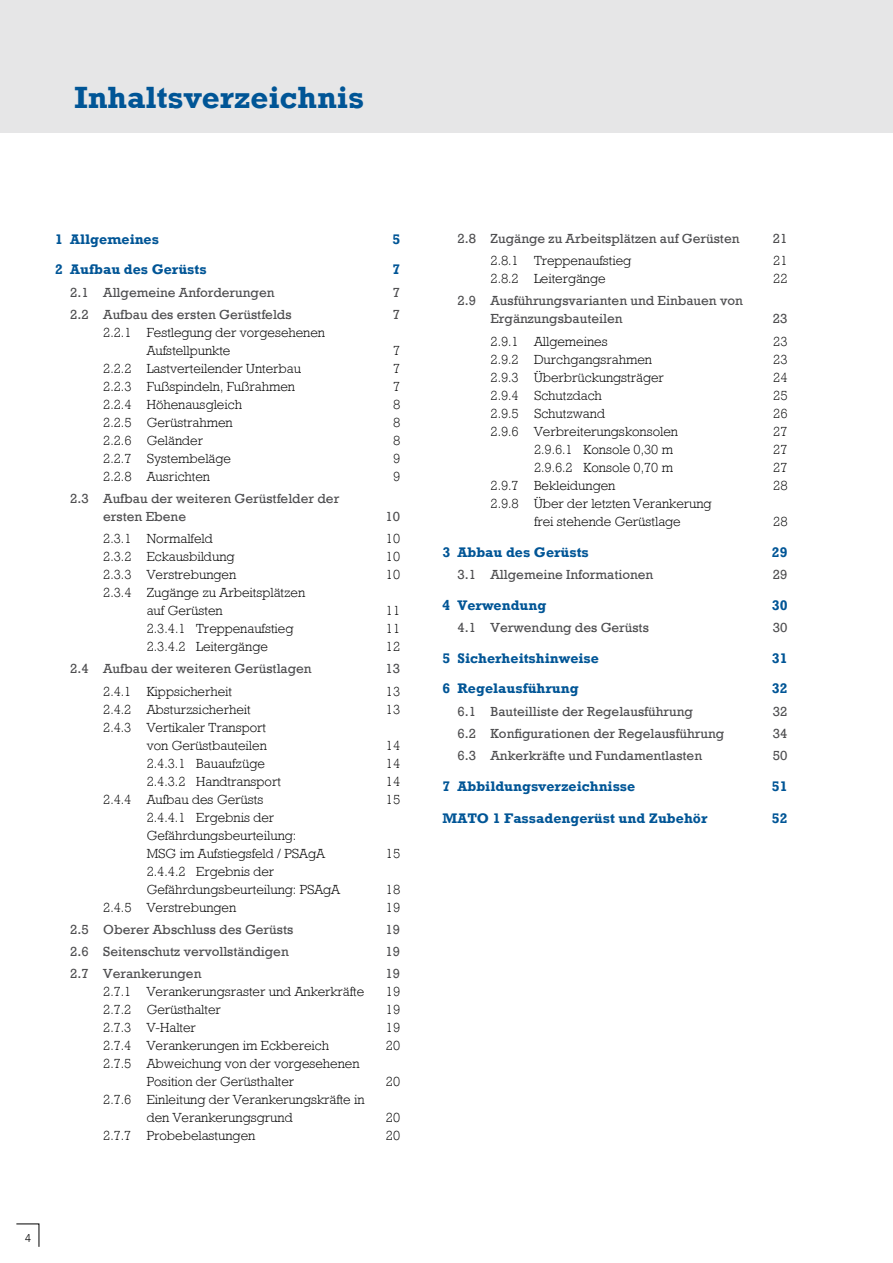
<style>
.page{position:relative;width:893px;height:1263px;background:#fff}
.page>*{position:absolute;margin:0;border:0;box-sizing:border-box;transform-origin:0 0}
.t1{font:700 31.5px "M Rockwell";color:#005596}
.t2{font:700 14.25px "M Rockwell";color:#005596}
.t3{font:300 13.5px/18px "M Rockwell";color:#000}
.t4{font:13.5px/18px "M Rockwell";color:#4d4d4f}
.t5{font:300 11.25px "Avenir";color:#000}
</style>
<div class="page">
<svg style="left:16px;top:1223px;width:23px;height:24px"></svg>
<div style="left:0;top:0;width:893px;height:132px;background:#e6e6e7"></div>
<h1 class="t1" style="left:74px;top:79px;width:291px">Inhaltsverzeichnis</h1>
<p class="t2" style="left:55px;top:230px;width:105px">1 Allgemeines</p>
<p class="t2" style="left:392px;top:230px;width:9px">5</p>
<p class="t2" style="left:55px;top:261px;width:153px">2 Aufbau des Gerüsts</p>
<p class="t2" style="left:392px;top:261px;width:9px">7</p>
<p class="t4" style="left:70px;top:283px;width:206px">2.1 Allgemeine Anforderungen</p>
<p class="t4" style="left:393px;top:283px;width:9px">7</p>
<p class="t4" style="left:70px;top:305px;width:223px">2.2 Aufbau des ersten Gerüstfelds</p>
<p class="t4" style="left:393px;top:305px;width:9px">7</p>
<p class="t3" style="left:147px;top:323px;width:180px;text-indent:-43px">2.2.1 Festlegung der vorgesehenen<br>Aufstellpunkte</p>
<p class="t3" style="left:393px;top:341px;width:9px">7</p>
<p class="t3" style="left:103px;top:359px;width:199px">2.2.2 Lastverteilender Unterbau</p>
<p class="t3" style="left:393px;top:359px;width:9px">7</p>
<p class="t3" style="left:103px;top:377px;width:193px">2.2.3 Fußspindeln, Fußrahmen</p>
<p class="t3" style="left:393px;top:377px;width:9px">7</p>
<p class="t3" style="left:103px;top:395px;width:140px">2.2.4 Höhenausgleich</p>
<p class="t3" style="left:393px;top:395px;width:9px">8</p>
<p class="t3" style="left:103px;top:413px;width:131px">2.2.5 Gerüstrahmen</p>
<p class="t3" style="left:393px;top:413px;width:9px">8</p>
<p class="t3" style="left:103px;top:431px;width:101px">2.2.6 Geländer</p>
<p class="t3" style="left:393px;top:431px;width:9px">8</p>
<p class="t3" style="left:103px;top:449px;width:129px">2.2.7 Systembeläge</p>
<p class="t3" style="left:393px;top:449px;width:9px">9</p>
<p class="t3" style="left:103px;top:467px;width:108px">2.2.8 Ausrichten</p>
<p class="t3" style="left:393px;top:467px;width:9px">9</p>
<p class="t4" style="left:103px;top:489px;width:238px;text-indent:-33px">2.3 Aufbau der weiteren Gerüstfelder der ersten Ebene</p>
<p class="t4" style="left:386px;top:507px;width:16px">10</p>
<p class="t3" style="left:103px;top:530px;width:111px">2.3.1 Normalfeld</p>
<p class="t3" style="left:386px;top:530px;width:16px">10</p>
<p class="t3" style="left:103px;top:548px;width:133px">2.3.2 Eckausbildung</p>
<p class="t3" style="left:386px;top:548px;width:16px">10</p>
<p class="t3" style="left:103px;top:566px;width:134px">2.3.3 Verstrebungen</p>
<p class="t3" style="left:386px;top:566px;width:16px">10</p>
<p class="t3" style="left:147px;top:584px;width:160px;text-indent:-43px">2.3.4 Zugänge zu Arbeitsplätzen auf Gerüsten</p>
<p class="t3" style="left:386px;top:602px;width:16px">11</p>
<p class="t3" style="left:147px;top:620px;width:148px">2.3.4.1 Treppenaufstieg</p>
<p class="t3" style="left:386px;top:620px;width:16px">11</p>
<p class="t3" style="left:147px;top:638px;width:123px">2.3.4.2 Leitergänge</p>
<p class="t3" style="left:386px;top:638px;width:16px">12</p>
<p class="t4" style="left:70px;top:660px;width:243px">2.4 Aufbau der weiteren Gerüstlagen</p>
<p class="t4" style="left:386px;top:660px;width:16px">13</p>
<p class="t3" style="left:103px;top:682px;width:130px">2.4.1 Kippsicherheit</p>
<p class="t3" style="left:386px;top:682px;width:16px">13</p>
<p class="t3" style="left:103px;top:700px;width:149px">2.4.2 Absturzsicherheit</p>
<p class="t3" style="left:386px;top:700px;width:16px">13</p>
<p class="t3" style="left:103px;top:718px;width:165px;text-align:right">2.4.3 Vertikaler Transport von Gerüstbauteilen</p>
<p class="t3" style="left:386px;top:736px;width:16px">14</p>
<p class="t3" style="left:147px;top:754px;width:120px">2.4.3.1 Bauaufzüge</p>
<p class="t3" style="left:386px;top:754px;width:16px">14</p>
<p class="t3" style="left:147px;top:772px;width:136px">2.4.3.2 Handtransport</p>
<p class="t3" style="left:386px;top:772px;width:16px">14</p>
<p class="t3" style="left:103px;top:790px;width:162px">2.4.4 Aufbau des Gerüsts</p>
<p class="t3" style="left:386px;top:790px;width:16px">15</p>
<p class="t3" style="left:147px;top:808px;width:180px">2.4.4.1 Ergebnis der<br>Gefährdungsbeurteilung:<br>MSG im Aufstiegsfeld / PSAgA</p>
<p class="t3" style="left:386px;top:844px;width:16px">15</p>
<p class="t3" style="left:147px;top:862px;width:195px">2.4.4.2 Ergebnis der<br>Gefährdungsbeurteilung: PSAgA</p>
<p class="t3" style="left:386px;top:880px;width:16px">18</p>
<p class="t3" style="left:103px;top:898px;width:134px">2.4.5 Verstrebungen</p>
<p class="t3" style="left:386px;top:898px;width:16px">19</p>
<p class="t4" style="left:70px;top:920px;width:224px">2.5 Oberer Abschluss des Gerüsts</p>
<p class="t4" style="left:386px;top:920px;width:16px">19</p>
<p class="t4" style="left:70px;top:943px;width:220px">2.6 Seitenschutz vervollständigen</p>
<p class="t4" style="left:386px;top:943px;width:16px">19</p>
<p class="t4" style="left:70px;top:965px;width:133px">2.7 Verankerungen</p>
<p class="t4" style="left:386px;top:965px;width:16px">19</p>
<p class="t3" style="left:103px;top:983px;width:262px">2.7.1 Verankerungsraster und Ankerkräfte</p>
<p class="t3" style="left:386px;top:983px;width:16px">19</p>
<p class="t3" style="left:103px;top:1001px;width:119px">2.7.2 Gerüsthalter</p>
<p class="t3" style="left:386px;top:1001px;width:16px">19</p>
<p class="t3" style="left:103px;top:1019px;width:94px">2.7.3 V-Halter</p>
<p class="t3" style="left:386px;top:1019px;width:16px">19</p>
<p class="t3" style="left:103px;top:1037px;width:227px">2.7.4 Verankerungen im Eckbereich</p>
<p class="t3" style="left:386px;top:1037px;width:16px">20</p>
<p class="t3" style="left:147px;top:1055px;width:214px;text-indent:-43px">2.7.5 Abweichung von der vorgesehenen<br>Position der Gerüsthalter</p>
<p class="t3" style="left:386px;top:1073px;width:16px">20</p>
<p class="t3" style="left:147px;top:1091px;width:219px;text-indent:-43px">2.7.6 Einleitung der Verankerungskräfte in den Verankerungsgrund</p>
<p class="t3" style="left:386px;top:1109px;width:16px">20</p>
<p class="t3" style="left:103px;top:1127px;width:154px">2.7.7 Probebelastungen</p>
<p class="t3" style="left:386px;top:1127px;width:16px">20</p>
<p class="t5" style="left:25px;top:1231px;width:7px">4</p>
<p class="t4" style="left:457px;top:229px;width:283px">2.8 Zugänge zu Arbeitsplätzen auf Gerüsten</p>
<p class="t4" style="left:773px;top:229px;width:16px">21</p>
<p class="t3" style="left:490px;top:252px;width:142px">2.8.1 Treppenaufstieg</p>
<p class="t3" style="left:773px;top:252px;width:16px">21</p>
<p class="t3" style="left:490px;top:270px;width:117px">2.8.2 Leitergänge</p>
<p class="t3" style="left:773px;top:270px;width:16px">22</p>
<p class="t4" style="left:490px;top:292px;width:254px;text-indent:-33px">2.9 Ausführungsvarianten und Einbauen von<br>Ergänzungsbauteilen</p>
<p class="t4" style="left:773px;top:310px;width:16px">23</p>
<p class="t3" style="left:490px;top:332px;width:119px">2.9.1 Allgemeines</p>
<p class="t3" style="left:773px;top:332px;width:16px">23</p>
<p class="t3" style="left:490px;top:350px;width:163px">2.9.2 Durchgangsrahmen</p>
<p class="t3" style="left:773px;top:350px;width:16px">23</p>
<p class="t3" style="left:490px;top:368px;width:175px">2.9.3 Überbrückungsträger</p>
<p class="t3" style="left:773px;top:368px;width:16px">24</p>
<p class="t3" style="left:490px;top:386px;width:113px">2.9.4 Schutzdach</p>
<p class="t3" style="left:773px;top:386px;width:16px">25</p>
<p class="t3" style="left:490px;top:404px;width:116px">2.9.5 Schutzwand</p>
<p class="t3" style="left:773px;top:404px;width:16px">26</p>
<p class="t3" style="left:490px;top:422px;width:189px">2.9.6 Verbreiterungskonsolen</p>
<p class="t3" style="left:773px;top:422px;width:16px">27</p>
<p class="t3" style="left:534px;top:440px;width:141px">2.9.6.1 Konsole 0,30 m</p>
<p class="t3" style="left:773px;top:440px;width:16px">27</p>
<p class="t3" style="left:534px;top:458px;width:141px">2.9.6.2 Konsole 0,70 m</p>
<p class="t3" style="left:773px;top:458px;width:16px">27</p>
<p class="t3" style="left:490px;top:476px;width:126px">2.9.7 Bekleidungen</p>
<p class="t3" style="left:773px;top:476px;width:16px">28</p>
<p class="t3" style="left:534px;top:494px;width:179px;text-indent:-43px">2.9.8 Über der letzten Verankerung frei stehende Gerüstlage</p>
<p class="t3" style="left:773px;top:512px;width:16px">28</p>
<p class="t2" style="left:442px;top:543px;width:148px">3 Abbau des Gerüsts</p>
<p class="t2" style="left:772px;top:543px;width:17px">29</p>
<p class="t4" style="left:457px;top:565px;width:197px">3.1 Allgemeine Informationen</p>
<p class="t4" style="left:773px;top:565px;width:16px">29</p>
<p class="t2" style="left:442px;top:596px;width:105px">4 Verwendung</p>
<p class="t2" style="left:772px;top:596px;width:17px">30</p>
<p class="t4" style="left:457px;top:618px;width:193px">4.1 Verwendung des Gerüsts</p>
<p class="t4" style="left:773px;top:618px;width:16px">30</p>
<p class="t2" style="left:442px;top:649px;width:158px">5 Sicherheitshinweise</p>
<p class="t2" style="left:772px;top:649px;width:17px">31</p>
<p class="t2" style="left:442px;top:680px;width:138px">6 Regelausführung</p>
<p class="t2" style="left:772px;top:680px;width:17px">32</p>
<p class="t4" style="left:457px;top:702px;width:237px">6.1 Bauteilliste der Regelausführung</p>
<p class="t4" style="left:773px;top:702px;width:16px">32</p>
<p class="t4" style="left:457px;top:724px;width:268px">6.2 Konfigurationen der Regelausführung</p>
<p class="t4" style="left:773px;top:724px;width:16px">34</p>
<p class="t4" style="left:457px;top:746px;width:246px">6.3 Ankerkräfte und Fundamentlasten</p>
<p class="t4" style="left:773px;top:746px;width:16px">50</p>
<p class="t2" style="left:442px;top:778px;width:194px">7 Abbildungsverzeichnisse</p>
<p class="t2" style="left:772px;top:778px;width:17px">51</p>
<p class="t2" style="left:442px;top:810px;width:266px">MATO 1 Fassadengerüst und Zubehör</p>
<p class="t2" style="left:772px;top:810px;width:17px">52</p>
</div>
